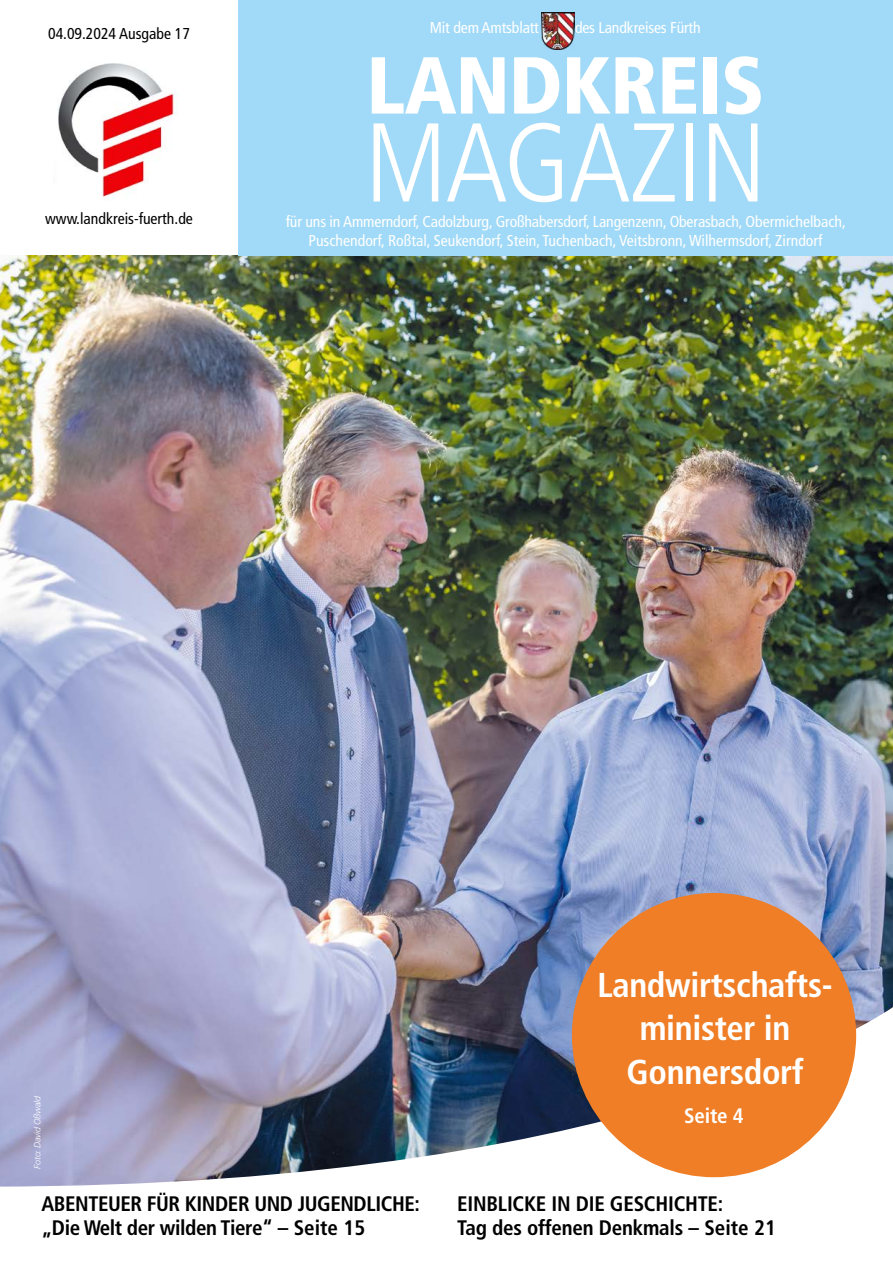
<style>
.page{position:relative;width:893px;height:1263px;background:#fff}
.page>*{position:absolute;margin:0;border:0;box-sizing:border-box;transform-origin:0 0}
.t1{font:300 condensed 111.75px "Frutiger LT Std";letter-spacing:-.015em;color:#fff}
.t2{font:900 condensed 80.55px "Frutiger LT Std";letter-spacing:-.01em;color:#fff}
.Fließtext_10_5_12_Light_Condensed_Block{font:700 condensed 34.5px/43.5px "Frutiger LT Std";letter-spacing:-.01em;color:#fff;text-align:center}
.t3{font:700 condensed 21px "Frutiger LT Std";letter-spacing:-.01em;color:#000}
.Fließtext_10_5_12_Light_Condensed_Block-2{font:700 condensed 21px "Frutiger LT Std";letter-spacing:-.01em;color:#fff}
.t4{font:condensed 15.75px/18.9px "Frutiger LT Std";letter-spacing:-.01em;color:#fff;text-align:center}
.t5{font:condensed 15.75px "Frutiger LT Std";color:#000}
.BN_6_7_5_Italic{font:italic 300 9px "Frutiger LT Std";letter-spacing:-.02em;color:#fff}
</style>
<div class="page">
<img style="left:0;top:255px;width:893px;height:743px">
<div style="left:238px;top:0;width:655px;height:255px;background:#a1daf8"></div>
<img style="left:0;top:998px;width:893px;height:189px">
<div style="left:572px;top:893px;width:284px;height:284px;background:#ef7e26;border-radius:50%"></div>
<img style="left:541px;top:12px;width:33px;height:38px">
<img style="left:54px;top:63px;width:125px;height:134px">
<p class="t5" style="left:48px;top:24px;width:143px">04.09.2024 Ausgabe 17</p>
<p class="t5" style="left:45px;top:209px;width:149px">www.landkreis-fuerth.de</p>
<p class="t4" style="left:430px;top:18px;width:111px">Mit dem Amtsblatt</p>
<p class="t4" style="left:575px;top:18px;width:127px">des Landkreises Fürth</p>
<p class="t2" style="left:366px;top:37px;width:400px">LANDKREIS</p>
<p class="t1" style="left:365px;top:99px;width:403px">MAGAZIN</p>
<p class="t4" style="left:286px;top:212px;width:562px">für uns in Ammerndorf, Cadolzburg, Großhabersdorf, Langenzenn, Oberasbach, Obermichelbach,<br>Puschendorf, Roßtal, Seukendorf, Stein, Tuchenbach, Veitsbronn, Wilhermsdorf, Zirndorf</p>
<p class="BN_6_7_5_Italic" style="left:32px;top:1169px;width:75px;rotate:-90deg">Foto: David Oßwald</p>
<p class="Fließtext_10_5_12_Light_Condensed_Block" style="left:597px;top:963px;width:237px">Landwirtschafts&shy;minister in<br>Gonnersdorf</p>
<p class="Fließtext_10_5_12_Light_Condensed_Block-2" style="left:684px;top:1103px;width:61px">Seite 4</p>
<p class="t3" style="left:41px;top:1191px;width:380px">ABENTEUER FÜR KINDER UND JUGENDLICHE:</p>
<p class="t3" style="left:41px;top:1215px;width:326px">„Die Welt der wilden Tiere“ – Seite 15</p>
<p class="t3" style="left:457px;top:1191px;width:268px">EINBLICKE IN DIE GESCHICHTE:</p>
<p class="t3" style="left:457px;top:1215px;width:320px">Tag des offenen Denkmals – Seite 21</p>
</div>
